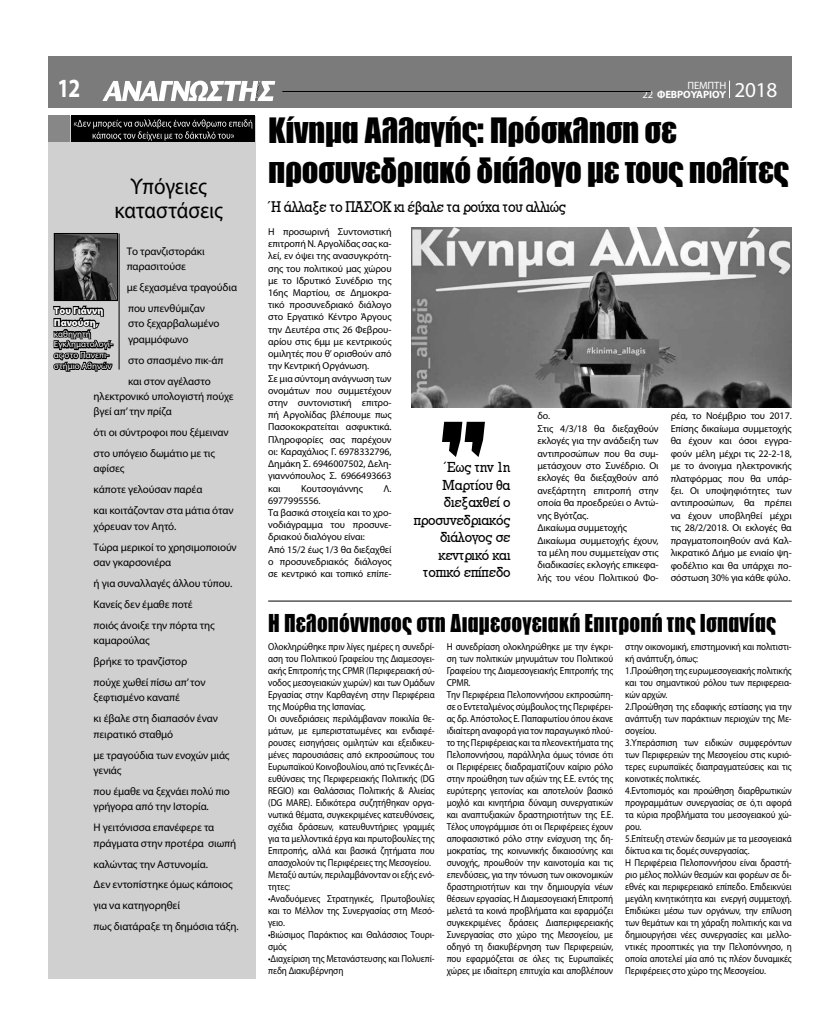
<style>
.page{position:relative;width:823px;height:1035px;background:#fff}
.page>*{position:absolute;margin:0;border:0;box-sizing:border-box;transform-origin:0 0}
.t1{font:900 34px/40px "PF Fusion Sans";letter-spacing:-.01em;color:#000}
.t2{font:700 26.3px "Myriad Pro";color:#fff;scale:.81 1}
.t3{font:900 24px "PF Fusion Sans";letter-spacing:.01em;color:#000;scale:.93 1}
.t4{font:23.1px/24.3px "Myriad Pro";letter-spacing:-.005em;color:#000;text-align:center;scale:.91 1}
.t5{font:16px "UB Rockwell";letter-spacing:-.02em;color:#000;scale:.9 1}
.t6{font:15px/17.5px "UB Rockwell";letter-spacing:-.01em;color:#000;text-align:right;scale:.93 1}
.t7{font:11px/21px "Myriad Pro";letter-spacing:-.01em;color:#000}
.t8{font:700 10.6px "Myriad Pro";letter-spacing:-.01em;color:#fff}
.t9{font:10.6px "Myriad Pro";letter-spacing:-.01em;color:#fff}
.t10{font:10.1px/12px "Myriad Pro";letter-spacing:-.01em;color:#000;scale:.9 1}
.t11{font:10px/12.2px "Myriad Pro";letter-spacing:-.01em;color:#000}
.t12{font:900 10px/12px "Myriad Pro";color:#fff}
.t13{font:9px/10.8px "Myriad Pro";color:#fff}
.s1{font-weight:400}
.s2{font-weight:400;font-size:21.3px}
</style>
<div class="page">
<div style="left:48px;top:56px;width:743px;height:51px;background:#7c7b7b"></div>
<svg style="left:102px;top:81px;width:173px;height:20px"></svg>
<hr style="left:282px;top:91px;width:368px;height:1px;background:#000">
<div style="left:48px;top:116px;width:207px;height:862px;background:#d0d0d0"></div>
<img style="left:56px;top:235px;width:60px;height:64px">
<div style="left:54px;top:233px;width:64px;height:68px;border:1px solid #000"></div>
<svg style="left:53px;top:300px;width:60px;height:72px"></svg>
<hr style="left:119px;top:233px;width:1px;height:136px;background:#000">
<div style="left:48px;top:116px;width:21px;height:26px;background:#878787"></div>
<div style="left:71px;top:116px;width:184px;height:26px;background:#000"></div>
<svg style="left:74px;top:119px;width:178px;height:22px"></svg>
<svg style="left:442px;top:422px;width:42px;height:35px"></svg>
<img style="left:411px;top:227px;width:380px;height:180px">
<hr style="left:268px;top:600px;width:523px;height:1px;background:#000">
<h2 class="t2" style="left:58px;top:71px;width:29px">12</h2>
<p class="t8" style="left:642px;top:87px;width:137px"><span class="s1">22</span> ΦΕΒΡΟΥΑΡΙΟΥ <span class="s2">2018</span></p>
<p class="t9" style="left:687px;top:78px;width:40px">ΠΕΜΠΤΗ</p>
<h3 class="t4" style="left:114px;top:174px;width:120px">Υπόγειες καταστάσεις</h3>
<p class="t7" style="left:127px;top:243px;width:80px;line-height:15.3px">Το τρανζιστοράκι παρασιτούσε</p>
<p class="t7" style="left:127px;top:277px;width:112px">με ξεχασμένα τραγούδια που υπενθύμιζαν</p>
<p class="t7" style="left:128px;top:316px;width:93px;line-height:15.3px">στο ξεχαρβαλωμένο γραμμόφωνο</p>
<p class="t7" style="left:128px;top:349px;width:97px">στο σπασμένο πικ-άπ και στον αγέλαστο</p>
<p class="t7" style="left:94px;top:388px;width:141px;line-height:15.3px">ηλεκτρονικό υπολογιστή πούχε βγεί απ’ την πρίζα</p>
<p class="t7" style="left:94px;top:422px;width:136px">ότι οι σύντροφοι που ξέμειναν στο υπόγειο δωμάτιο με τις</p>
<p class="t7" style="left:94px;top:458px;width:141px">αφίσες<br>κάποτε γελούσαν παρέα<br>και κοιτάζονταν στα μάτια όταν</p>
<p class="t7" style="left:94px;top:515px;width:145px">χόρευαν τον Αητό.<br>Τώρα μερικοί το χρησιμοποιούν</p>
<p class="t7" style="left:94px;top:551px;width:140px">σαν γκαρσονιέρα<br>ή για συναλλαγές άλλου τύπου.<br>Κανείς δεν έμαθε ποτέ<br>ποιός άνοιξε την πόρτα της</p>
<p class="t7" style="left:94px;top:630px;width:113px">καμαρούλας<br>βρήκε το τρανζίστορ πούχε χωθεί πίσω απ’ τον</p>
<p class="t7" style="left:94px;top:687px;width:126px">ξεφτισμένο καναπέ<br>κι έβαλε στη διαπασόν έναν</p>
<p class="t7" style="left:94px;top:723px;width:137px">πειρατικό σταθμό<br>με τραγούδια των ενοχών μιάς</p>
<p class="t7" style="left:94px;top:759px;width:138px">γενιάς<br>που έμαθε να ξεχνάει πολύ πιο</p>
<p class="t7" style="left:94px;top:796px;width:122px">γρήγορα από την Ιστορία.<br>Η γειτόνισσα επανέφερε τα</p>
<p class="t7" style="left:94px;top:832px;width:147px">πράγματα στην προτέρα σιωπή καλώντας την Αστυνομία.<br>Δεν εντοπίστηκε όμως κάποιος για να κατηγορηθεί<br>πως διατάραξε τη δημόσια τάξη.</p>
<p class="t12" style="left:54px;top:304px;width:51px">Του Γιάννη<br>Πανούση,</p>
<p class="t13" style="left:54px;top:328px;width:60px">καθηγητή<br>Εγκληματολογί&shy;ας στο Πανεπι&shy;στήμιο Αθηνών</p>
<h1 class="t1" style="left:268px;top:109px;width:522px">Κίνημα Αλλαγής: Πρόσκληση σε προσυνεδριακό διάλογο με τους πολίτες</h1>
<h3 class="t5" style="left:268px;top:199px;width:332px">Ή άλλαξε το ΠΑΣΟΚ κι έβαλε τα ρούχα του αλλιώς</h3>
<p class="t11" style="left:268px;top:225px;width:125px">Η προσωρινή Συντονιστική επιτροπή Ν. Αργολίδας σας κα&shy;λεί, εν όψει της ανασυγκρότη&shy;σης του πολιτικού μας χώρου με το Ιδρυτικό Συνέδριο της<br>16ης Μαρτίου, σε Δημοκρα&shy;τικό προσυνεδριακό διάλογο στο Εργατικό Κέντρο Άργους την Δευτέρα στις 26 Φεβρου&shy;αρίου στις 6μμ με κεντρικούς ομιλητές που θ’ ορισθούν από την Κεντρική Οργάνωση.<br>Σε μια σύντομη ανάγνωση των ονομάτων που συμμετέχουν στην συντονιστική επιτρο&shy;πή Αργολίδας βλέπουμε πως<br>Πασοκοκρατείται ασφυκτικά.<br>Πληροφορίες σας παρέχουν οι: Καραχάλιος Γ. 6978332796,<br>Δημάκη Σ. 6946007502, Δελη&shy;γιαννόπουλος Σ. 6966493663 και</p>
<p class="t11" style="left:537px;top:410px;width:122px">δο.<br>Στις 4/3/18 θα διεξαχθούν εκλογές για την ανάδειξη των αντιπροσώπων που θα συμ&shy;μετάσχουν στο Συνέδριο. Οι εκλογές θα διεξαχθούν από ανεξάρτητη επιτροπή στην οποία θα προεδρεύει ο Αντώ&shy;νης Βγότζας.<br>Δικαίωμα συμμετοχής<br>Δικαίωμα συμμετοχής έχουν, τα μέλη που συμμετείχαν στις διαδικασίες εκλογής επικεφα&shy;λής του νέου Πολιτικού Φο-</p>
<p class="t11" style="left:670px;top:410px;width:122px;text-align:justify">ρέα, το Νοέμβριο του 2017.<br>Επίσης δικαίωμα συμμετοχής θα έχουν και όσοι εγγρα&shy;φούν μέλη μέχρι τις 22-2-18, με το άνοιγμα ηλεκτρονικής πλατφόρμας που θα υπάρ&shy;ξει. Οι υποψηφιότητες των αντιπροσώπων, θα πρέπει να έχουν υποβληθεί μέχρι τις 28/2/2018. Οι εκλογές θα πραγματοποιηθούν ανά Καλ&shy;λικρατικό Δήμο με ενιαίο ψη&shy;φοδέλτιο και θα υπάρχει πο&shy;σόστωση 30% για κάθε φύλο.</p>
<h3 class="t3" style="left:268px;top:608px;width:547px">Η Πελοπόννησος στη Διαμεσογειακή Επιτροπή της Ισπανίας</h3>
<p class="t10" style="left:268px;top:640px;width:186px">Ολοκληρώθηκε πριν λίγες ημέρες η συνεδρί&shy;αση του Πολιτικού Γραφείου της Διαμεσογει&shy;ακής Επιτροπής της CPMR (Περιφερειακή σύ&shy;νοδος μεσογειακών χωρών) και των Ομάδων Εργασίας στην Καρθαγένη στην Περιφέρεια της Μούρθια της Ισπανίας.<br>Οι συνεδριάσεις περιλάμβαναν ποικιλία θε&shy;μάτων, με εμπεριστατωμένες και ενδιαφέ&shy;ρουσες εισηγήσεις ομιλητών και εξειδικευ&shy;μένες παρουσιάσεις από εκπροσώπους του Ευρωπαϊκού Κοινοβουλίου, από τις Γενικές Δι&shy;ευθύνσεις της Περιφερειακής Πολιτικής (DG REGIO) και Θαλάσσιας Πολιτικής &amp; Αλιείας (DG MARE). Ειδικότερα συζητήθηκαν οργα&shy;νωτικά θέματα, συγκεκριμένες κατευθύνσεις, σχέδια δράσεων, κατευθυντήριες γραμμές για τα μελλοντικά έργα και πρωτοβουλίες της Επιτροπής, αλλά και βασικά ζητήματα που απασχολούν τις Περιφέρειες της Μεσογείου.<br>Μεταξύ αυτών, περιλαμβάνονταν οι εξής ενό&shy;τητες:</p>
<p class="t10" style="left:268px;top:892px;width:186px;text-align:justify">•Αναδυόμενες Στρατηγικές, Πρωτοβουλίες και το Μέλλον της Συνεργασίας στη Μεσό&shy;γειο.</p>
<p class="t10" style="left:268px;top:928px;width:186px">•Βιώσιμος Παράκτιος και Θαλάσσιος Τουρι&shy;σμός</p>
<p class="t10" style="left:268px;top:952px;width:186px">•Διαχείριση της Μετανάστευσης και Πολυεπί&shy;πεδη Διακυβέρνηση</p>
<h3 class="t6" style="left:413px;top:459px;width:106px">Έως την 1η<br>Μαρτίου θα διεξαχθεί ο προσυνεδριακός διάλογος σε κεντρικό και τοπικό επίπεδο</h3>
<p class="t11" style="left:301px;top:482px;width:63px">Κουτσογιάννης</p>
<p class="t11" style="left:383px;top:482px;width:10px">Λ.</p>
<p class="t11" style="left:268px;top:494px;width:125px">6977995556.<br>Τα βασικά στοιχεία και το χρο&shy;νοδιάγραμμα του προσυνε&shy;δριακού διαλόγου είναι:<br>Από 15/2 έως 1/3 θα διεξαχθεί ο προσυνεδριακός διάλογος σε κεντρικό και τοπικό επίπε-</p>
<p class="t10" style="left:446px;top:640px;width:186px">Η συνεδρίαση ολοκληρώθηκε με την έγκρι&shy;ση των πολιτικών μηνυμάτων του Πολιτικού Γραφείου της Διαμεσογειακής Επιτροπής της CPMR.<br>Την Περιφέρεια Πελοποννήσου εκπροσώπη&shy;σε ο Εντεταλμένος σύμβουλος της Περιφέρει&shy;ας δρ. Απόστολος Ε. Παπαφωτίου όπου έκανε ιδιαίτερη αναφορά για τον παραγωγικό πλού&shy;το της Περιφέρειας και τα πλεονεκτήματα της Πελοποννήσου, παράλληλα όμως τόνισε ότι οι Περιφέρειες διαδραματίζουν καίριο ρόλο στην προώθηση των αξιών της Ε.Ε. εντός της ευρύτερης γειτονίας και αποτελούν βασικό μοχλό και κινητήρια δύναμη συνεργατικών και αναπτυξιακών δραστηριοτήτων της Ε.Ε.<br>Τέλος υπογράμμισε ότι οι Περιφέρειες έχουν αποφασιστικό ρόλο στην ενίσχυση της δη&shy;μοκρατίας, της κοινωνικής δικαιοσύνης και συνοχής, προωθούν την καινοτομία και τις επενδύσεις, για την τόνωση των οικονομικών δραστηριοτήτων και την δημιουργία νέων θέσεων εργασίας. Η Διαμεσογειακή Επιτροπή μελετά τα κοινά προβλήματα και εφαρμόζει συγκεκριμένες δράσεις Διαπεριφερειακής Συνεργασίας στο χώρο της Μεσογείου, με οδηγό τη διακυβέρνηση των Περιφερειών, που εφαρμόζεται σε όλες τις Ευρωπαϊκές χώρες με ιδιαίτερη επιτυχία και αποβλέπουν</p>
<p class="t10" style="left:625px;top:640px;width:186px">στην οικονομική, επιστημονική και πολιτιστι&shy;κή ανάπτυξη, όπως:<br>1.Προώθηση της ευρωμεσογειακής πολιτικής και του σημαντικού ρόλου των περιφερεια&shy;κών αρχών.<br>2.Προώθηση της εδαφικής εστίασης για την ανάπτυξη των παράκτιων περιοχών της Με&shy;σογείου.<br>3.Υπεράσπιση των ειδικών συμφερόντων των Περιφερειών της Μεσογείου στις κυριό&shy;τερες ευρωπαϊκές διαπραγματεύσεις και τις κοινοτικές πολιτικές.<br>4.Εντοπισμός και προώθηση διαρθρωτικών προγραμμάτων συνεργασίας σε ό,τι αφορά τα κύρια προβλήματα του μεσογειακού χώ&shy;ρου.<br>5.Επίτευξη στενών δεσμών με τα μεσογειακά δίκτυα και τις δομές συνεργασίας.<br>Η Περιφέρεια Πελοποννήσου είναι δραστή&shy;ριο μέλος πολλών θεσμών και φορέων σε δι&shy;εθνές και περιφερειακό επίπεδο. Επιδεικνύει μεγάλη κινητικότητα και ενεργή συμμετοχή.<br>Επιδιώκει μέσω των οργάνων, την επίλυση των θεμάτων και τη χάραξη πολιτικής και να δημιουργήσει νέες συνεργασίες και μελλο&shy;ντικές προοπτικές για την Πελοπόννησο, η οποία αποτελεί μία από τις πλέον δυναμικές Περιφέρειες στο χώρο της Μεσογείου.</p>
</div>
